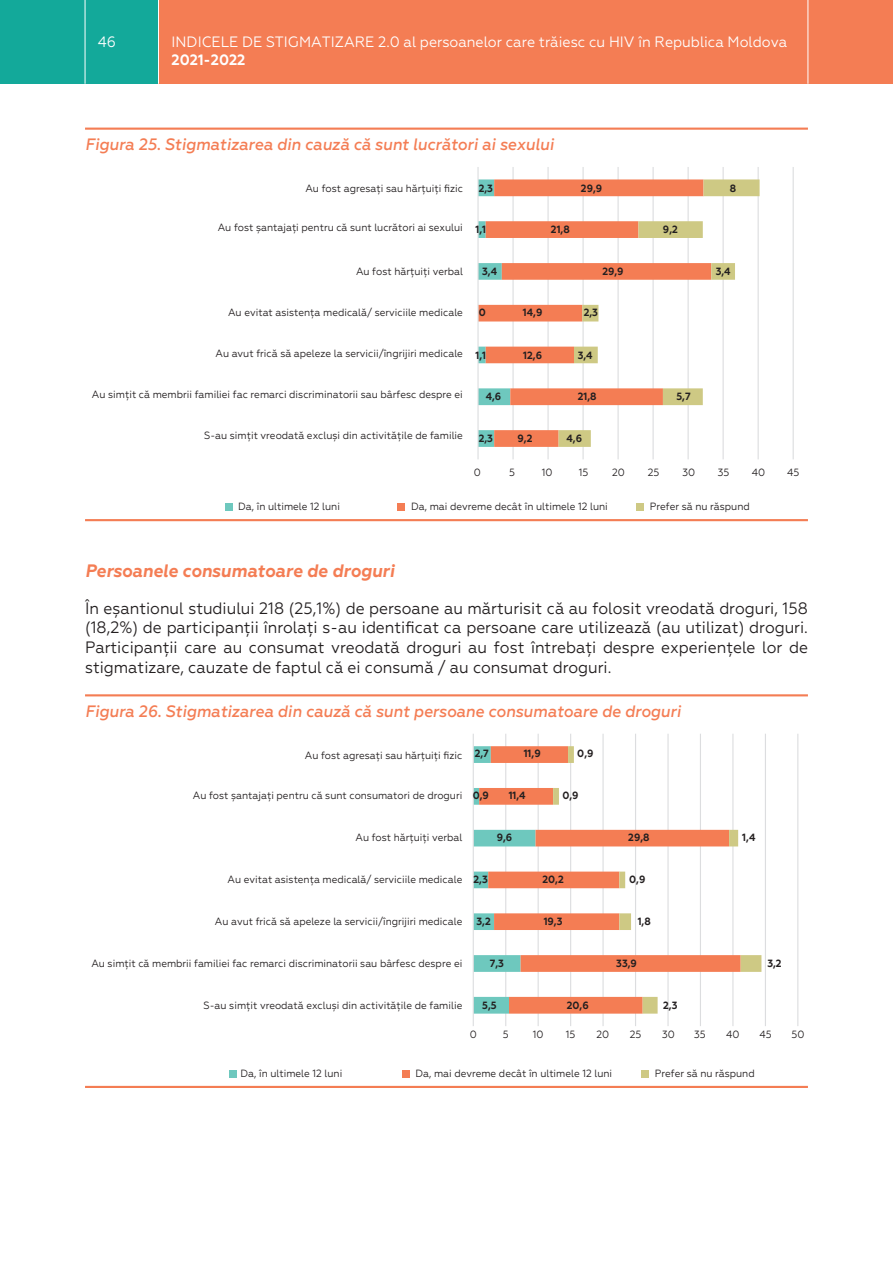
<style>
.page{position:relative;width:893px;height:1263px;background:#fff}
.page>*{position:absolute;margin:0;border:0;box-sizing:border-box;transform-origin:0 0}
.t1{font:italic 700 18px "Geometria";color:#f47d54;scale:.95 1}
.t2{font:16.5px/19.8px "Geometria";color:#231f20;text-align:justify;scale:.95 1}
.t3{font:italic 500 16.5px "Geometria";color:#f47d54;scale:.95 1}
.t4{font:15px "Geometria";color:#fff;scale:.95 1}
.t5{font:700 15px "Geometria";color:#fff;scale:.95 1}
.t6{font:10.5px "Geometria";color:#231f20;scale:.95 1}
.t7{font:700 10.5px "Geometria";color:#231f20;scale:.95 1}
</style>
<div class="page">
<div style="left:0;top:0;width:893px;height:84px;background:#f47d54"></div>
<div style="left:0;top:0;width:158px;height:84px;background:#13a99a"></div>
<hr style="left:158px;top:0;width:1px;height:84px;background:#fff">
<hr style="left:808px;top:0;width:1px;height:84px;background:#fff">
<hr style="left:85px;top:0;width:1px;height:84px;background:#fff">
<hr style="left:85px;top:128px;width:723px;height:2px;background:#f47d54">
<hr style="left:85px;top:519px;width:723px;height:2px;background:#f47d54">
<hr style="left:793px;top:167px;width:1px;height:292px;background:#dcdddf">
<hr style="left:758px;top:167px;width:1px;height:292px;background:#dcdddf">
<hr style="left:723px;top:167px;width:1px;height:292px;background:#dcdddf">
<hr style="left:688px;top:167px;width:1px;height:292px;background:#dcdddf">
<hr style="left:652px;top:167px;width:2px;height:292px;background:#dcdddf">
<hr style="left:617px;top:167px;width:2px;height:292px;background:#dcdddf">
<hr style="left:582px;top:167px;width:2px;height:292px;background:#dcdddf">
<hr style="left:547px;top:167px;width:2px;height:292px;background:#dcdddf">
<hr style="left:512px;top:167px;width:2px;height:292px;background:#dcdddf">
<svg style="left:479px;top:179px;width:80px;height:268px"></svg>
<svg style="left:559px;top:179px;width:201px;height:268px"></svg>
<hr style="left:477px;top:167px;width:2px;height:292px;background:#dcdddf">
<div style="left:225px;top:503px;width:7px;height:7px;background:#6ec8be"></div>
<div style="left:398px;top:503px;width:7px;height:7px;background:#f47d54"></div>
<div style="left:636px;top:503px;width:8px;height:7px;background:#cec984"></div>
<hr style="left:85px;top:694px;width:723px;height:2px;background:#f47d54">
<hr style="left:85px;top:1086px;width:723px;height:2px;background:#f47d54">
<hr style="left:797px;top:734px;width:1px;height:292px;background:#dcdddf">
<hr style="left:765px;top:734px;width:1px;height:292px;background:#dcdddf">
<hr style="left:732px;top:734px;width:1px;height:292px;background:#dcdddf">
<hr style="left:700px;top:734px;width:1px;height:292px;background:#dcdddf">
<hr style="left:667px;top:734px;width:2px;height:292px;background:#dcdddf">
<hr style="left:635px;top:734px;width:1px;height:292px;background:#dcdddf">
<hr style="left:602px;top:734px;width:2px;height:292px;background:#dcdddf">
<hr style="left:570px;top:734px;width:1px;height:292px;background:#dcdddf">
<hr style="left:538px;top:734px;width:1px;height:292px;background:#dcdddf">
<hr style="left:505px;top:734px;width:1px;height:292px;background:#dcdddf">
<svg style="left:474px;top:746px;width:5px;height:268px"></svg>
<svg style="left:479px;top:746px;width:74px;height:268px"></svg>
<svg style="left:553px;top:746px;width:208px;height:268px"></svg>
<hr style="left:473px;top:734px;width:1px;height:292px;background:#dcdddf">
<div style="left:229px;top:1070px;width:8px;height:7px;background:#6ec8be"></div>
<div style="left:402px;top:1070px;width:8px;height:7px;background:#f47d54"></div>
<div style="left:641px;top:1070px;width:8px;height:7px;background:#cec984"></div>
<h3 class="t4" style="left:98px;top:33px;width:21px">46</h3>
<h3 class="t4" style="left:172px;top:33px;width:649px">INDICELE DE STIGMATIZARE 2.0 al persoanelor care trăiesc cu HIV în Republica Moldova</h3>
<h3 class="t5" style="left:172px;top:51px;width:79px">2021-2022</h3>
<h2 class="t3" style="left:85px;top:135px;width:495px">Figura 25. Stigmatizarea din cauză că sunt lucrători ai sexului</h2>
<p class="t6" style="left:305px;top:182px;width:167px">Au fost agresați sau hărțuiți fizic</p>
<p class="t7" style="left:479px;top:182px;width:17px">2,3</p>
<p class="t7" style="left:581px;top:182px;width:24px">29,9</p>
<p class="t6" style="left:218px;top:222px;width:260px">Au fost șantajați pentru că sunt lucrători ai sexului</p>
<p class="t6" style="left:356px;top:266px;width:114px">Au fost hărțuiți verbal</p>
<p class="t6" style="left:228px;top:306px;width:249px">Au evitat asistența medicală/ serviciile medicale</p>
<p class="t6" style="left:215px;top:347px;width:262px">Au avut frică să apeleze la servicii/îngrijiri medicale</p>
<p class="t6" style="left:92px;top:388px;width:392px">Au simțit că membrii familiei fac remarci discriminatorii sau bârfesc despre ei</p>
<p class="t6" style="left:204px;top:429px;width:274px">S-au simțit vreodată excluși din activitățile de familie</p>
<p class="t7" style="left:730px;top:182px;width:8px">8</p>
<p class="t7" style="left:551px;top:223px;width:21px">21,8</p>
<p class="t7" style="left:663px;top:223px;width:17px">9,2</p>
<p class="t7" style="left:476px;top:223px;width:13px">1,1</p>
<p class="t7" style="left:482px;top:265px;width:17px">3,4</p>
<p class="t7" style="left:602px;top:265px;width:24px">29,9</p>
<p class="t7" style="left:716px;top:265px;width:17px">3,4</p>
<p class="t7" style="left:523px;top:306px;width:22px">14,9</p>
<p class="t7" style="left:584px;top:306px;width:17px">2,3</p>
<p class="t7" style="left:578px;top:349px;width:17px">3,4</p>
<p class="t7" style="left:676px;top:390px;width:17px">5,7</p>
<p class="t7" style="left:479px;top:432px;width:17px">2,3</p>
<p class="t7" style="left:518px;top:432px;width:17px">9,2</p>
<p class="t7" style="left:567px;top:432px;width:18px">4,6</p>
<p class="t7" style="left:479px;top:306px;width:9px">0</p>
<p class="t7" style="left:476px;top:349px;width:13px">1,1</p>
<p class="t7" style="left:523px;top:349px;width:21px">12,6</p>
<p class="t7" style="left:486px;top:390px;width:18px">4,6</p>
<p class="t7" style="left:578px;top:390px;width:21px">21,8</p>
<p class="t6" style="left:238px;top:500px;width:109px">Da, în ultimele 12 luni</p>
<p class="t6" style="left:474px;top:466px;width:9px">0</p>
<p class="t6" style="left:509px;top:466px;width:8px">5</p>
<p class="t6" style="left:542px;top:466px;width:13px">10</p>
<p class="t6" style="left:579px;top:466px;width:12px">15</p>
<p class="t6" style="left:612px;top:466px;width:15px">20</p>
<p class="t6" style="left:648px;top:466px;width:14px">25</p>
<p class="t6" style="left:682px;top:466px;width:15px">30</p>
<p class="t6" style="left:718px;top:466px;width:14px">35</p>
<p class="t6" style="left:752px;top:466px;width:16px">40</p>
<p class="t6" style="left:787px;top:466px;width:14px">45</p>
<p class="t6" style="left:411px;top:500px;width:209px">Da, mai devreme decât în ultimele 12 luni</p>
<p class="t6" style="left:650px;top:500px;width:107px">Prefer să nu răspund</p>
<h1 class="t1" style="left:85px;top:560px;width:327px">Persoanele consumatoare de droguri</h1>
<p class="t2" style="left:85px;top:598px;width:762px">În eșantionul studiului 218 (25,1%) de persoane au mărturisit că au folosit vreodată droguri, 158 (18,2%) de participanții înrolați s-au identificat ca persoane care utilizează (au utilizat) droguri.<br>Participanții care au consumat vreodată droguri au fost întrebați despre experiențele lor de stigmatizare, cauzate de faptul că ei consumă / au consumat droguri.</p>
<h2 class="t3" style="left:85px;top:701px;width:629px">Figura 26. Stigmatizarea din cauză că sunt persoane consumatoare de droguri</h2>
<p class="t7" style="left:475px;top:747px;width:16px">2,7</p>
<p class="t7" style="left:524px;top:747px;width:19px">11,9</p>
<p class="t7" style="left:577px;top:747px;width:19px">0,9</p>
<p class="t7" style="left:473px;top:789px;width:19px">0,9</p>
<p class="t7" style="left:562px;top:789px;width:19px">0,9</p>
<p class="t7" style="left:742px;top:831px;width:15px">1,4</p>
<p class="t7" style="left:629px;top:873px;width:19px">0,9</p>
<p class="t7" style="left:638px;top:915px;width:15px">1,8</p>
<p class="t7" style="left:767px;top:957px;width:17px">3,2</p>
<p class="t7" style="left:567px;top:999px;width:25px">20,6</p>
<p class="t7" style="left:663px;top:999px;width:17px">2,3</p>
<p class="t6" style="left:305px;top:749px;width:167px">Au fost agresați sau hărțuiți fizic</p>
<p class="t6" style="left:193px;top:790px;width:285px">Au fost șantajați pentru că sunt consumatori de droguri</p>
<p class="t6" style="left:355px;top:832px;width:114px">Au fost hărțuiți verbal</p>
<p class="t6" style="left:228px;top:873px;width:249px">Au evitat asistența medicală/ serviciile medicale</p>
<p class="t6" style="left:215px;top:915px;width:262px">Au avut frică să apeleze la servicii/îngrijiri medicale</p>
<p class="t6" style="left:91px;top:957px;width:392px">Au simțit că membrii familiei fac remarci discriminatorii sau bârfesc despre ei</p>
<p class="t6" style="left:204px;top:999px;width:274px">S-au simțit vreodată excluși din activitățile de familie</p>
<p class="t7" style="left:509px;top:789px;width:19px">11,4</p>
<p class="t7" style="left:497px;top:831px;width:18px">9,6</p>
<p class="t7" style="left:628px;top:831px;width:24px">29,8</p>
<p class="t7" style="left:473px;top:873px;width:17px">2,3</p>
<p class="t7" style="left:542px;top:873px;width:24px">20,2</p>
<p class="t7" style="left:476px;top:915px;width:17px">3,2</p>
<p class="t7" style="left:544px;top:915px;width:21px">19,3</p>
<p class="t7" style="left:490px;top:957px;width:16px">7,3</p>
<p class="t7" style="left:616px;top:957px;width:23px">33,9</p>
<p class="t7" style="left:482px;top:999px;width:17px">5,5</p>
<p class="t6" style="left:470px;top:1028px;width:9px">0</p>
<p class="t6" style="left:503px;top:1028px;width:8px">5</p>
<p class="t6" style="left:533px;top:1028px;width:13px">10</p>
<p class="t6" style="left:566px;top:1028px;width:12px">15</p>
<p class="t6" style="left:596px;top:1028px;width:15px">20</p>
<p class="t6" style="left:630px;top:1028px;width:14px">25</p>
<p class="t6" style="left:662px;top:1028px;width:15px">30</p>
<p class="t6" style="left:694px;top:1028px;width:14px">35</p>
<p class="t6" style="left:726px;top:1028px;width:16px">40</p>
<p class="t6" style="left:759px;top:1028px;width:14px">45</p>
<p class="t6" style="left:792px;top:1028px;width:15px">50</p>
<p class="t6" style="left:241px;top:1067px;width:109px">Da, în ultimele 12 luni</p>
<p class="t6" style="left:415px;top:1067px;width:209px">Da, mai devreme decât în ultimele 12 luni</p>
<p class="t6" style="left:655px;top:1067px;width:107px">Prefer să nu răspund</p>
</div>
